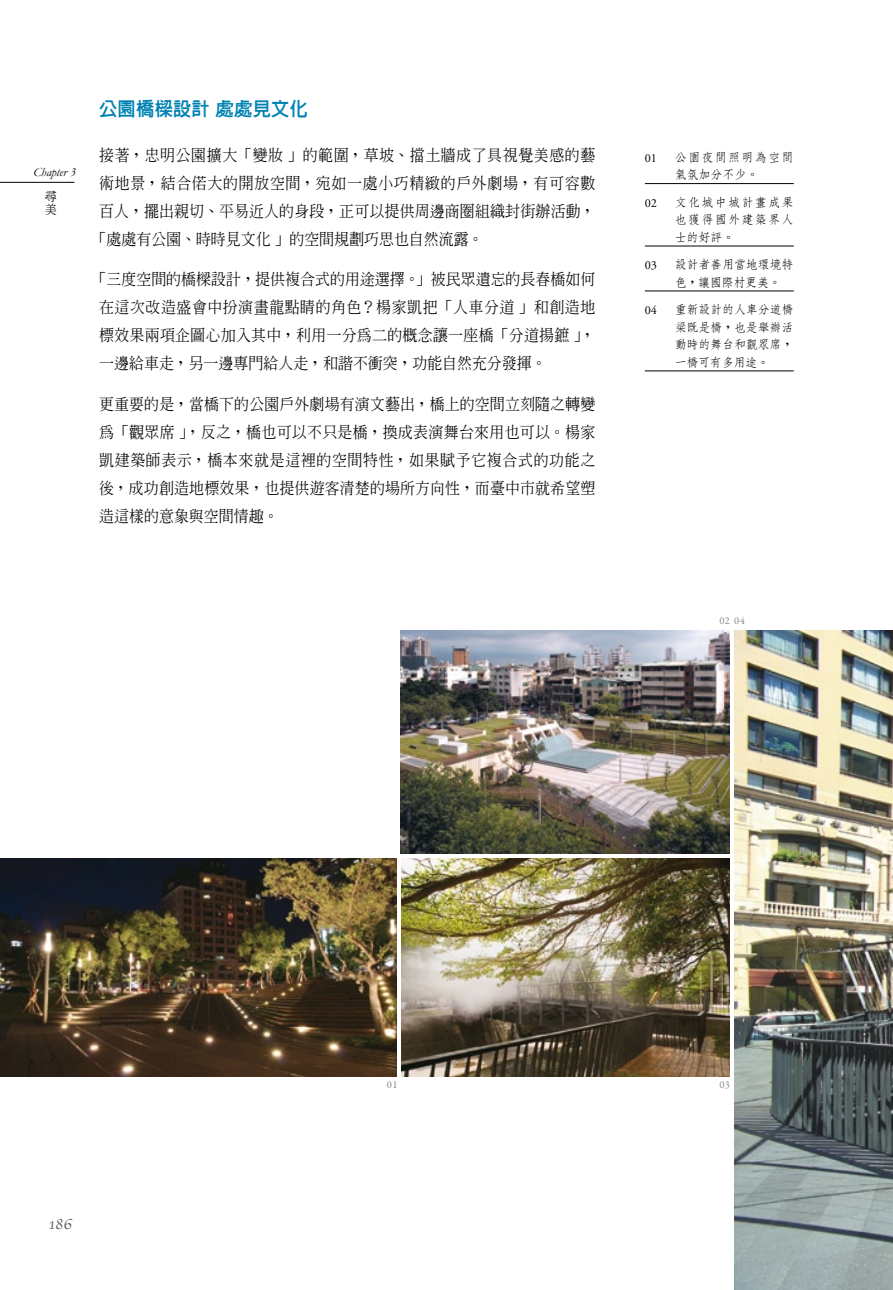
<style>
.page{position:relative;width:893px;height:1290px;background:#fff}
.page>*{position:absolute;margin:0;border:0;box-sizing:border-box;transform-origin:0 0}
.t1{font:19.25px "Lin Gothic Extra";letter-spacing:.015em;color:#0083b3;scale:.95 1}
.t2{font:500 15.75px/28px "Inn Ming";letter-spacing:.01em;color:#000;text-align:justify;scale:.95 1}
.t3{font:500 15.75px "Inn Ming";letter-spacing:.035em;color:#000;scale:.95 1}
.t4{font:500 15.75px "Inn Ming";letter-spacing:.045em;color:#000;scale:.95 1}
.t5{font:15.75px "Apple Chancery";color:#57585a}
.t6{font:italic 12.42px "Garamond";color:#000}
.t7{font:500 12.25px/17.5px "Nan Sung";letter-spacing:-.03em;color:#000;text-align:justify}
.t8{font:500 12.25px/17.5px "Nan Sung";letter-spacing:.09em;color:#000}
.t9{font:12.25px "Adobe Garamond Pro";letter-spacing:-.025em;color:#000}
.t10{font:500 12.25px/13px "Inn Ming";color:#000}
.t11{font:10.5px "Garamond Premr Pro";letter-spacing:.05em;color:#878889}
</style>
<div class="page">
<img style="left:734px;top:630px;width:159px;height:660px">
<hr style="left:0;top:182px;width:74px;height:1px;background:#000">
<img style="left:402px;top:859px;width:327px;height:217px">
<img style="left:401px;top:630px;width:328px;height:223px">
<img style="left:0;top:859px;width:397px;height:217px">
<hr style="left:645px;top:183px;width:149px;height:1px;background:#000">
<hr style="left:645px;top:246px;width:149px;height:1px;background:#000">
<hr style="left:645px;top:291px;width:149px;height:1px;background:#000">
<hr style="left:645px;top:371px;width:149px;height:1px;background:#000">
<p class="t6" style="left:33px;top:165px;width:44px">Chapter 3</p>
<p class="t10" style="left:45px;top:190px;width:13px">尋美</p>
<p class="t1" style="left:99px;top:99px;width:221px">公園橋樑設計處處見文化</p>
<p class="t3" style="left:99px;top:147px;width:524px">接著，忠明公園擴大「變妝」的範圍，草坡、擋土牆成了具視覺美感的藝</p>
<p class="t4" style="left:99px;top:175px;width:524px">術地景，結合偌大的開放空間，宛如一處小巧精緻的戶外劇場，有可容數</p>
<p class="t2" style="left:99px;top:197px;width:524px">百人，擺出親切、平易近人的身段，正可以提供周邊商圈組織封街辦活動，</p>
<p class="t2" style="left:92px;top:225px;width:414px">「處處有公園、時時見文化」的空間規劃巧思也自然流露。</p>
<p class="t2" style="left:99px;top:265px;width:524px;text-indent:-8px">「三度空間的橋樑設計，提供複合式的用途選擇。」被民眾遺忘的長春橋如何在這次改造盛會中扮演畫龍點睛的角色？楊家凱把「人車分道」和創造地標效果兩項企圖心加入其中，利用一分為二的概念讓一座橋「分道揚鏣」，一邊給車走，另一邊專門給人走，和諧不衝突，功能自然充分發揮。</p>
<p class="t2" style="left:99px;top:390px;width:524px">更重要的是，當橋下的公園戶外劇場有演文藝出，橋上的空間立刻隨之轉變為「觀眾席」，反之，橋也可以不只是橋，換成表演舞台來用也可以。楊家凱建築師表示，橋本來就是這裡的空間特性，如果賦予它複合式的功能之後，成功創造地標效果，也提供遊客清楚的場所方向性，而臺中市就希望塑造這樣的意象與空間情趣。</p>
<p class="t9" style="left:645px;top:151px;width:13px">01</p>
<p class="t8" style="left:675px;top:148px;width:121px">公園夜間照明為空間氣氛加分不少。</p>
<p class="t9" style="left:645px;top:196px;width:13px">02</p>
<p class="t7" style="left:675px;top:193px;width:121px">文化城中城計畫成果也獲得國外建築界人士的好評。</p>
<p class="t9" style="left:645px;top:258px;width:13px">03</p>
<p class="t7" style="left:675px;top:256px;width:121px">設計者善用當地環境特色，讓國際村更美。</p>
<p class="t9" style="left:645px;top:303px;width:13px">04</p>
<p class="t7" style="left:675px;top:301px;width:121px">重新設計的人車分道橋梁既是橋，也是舉辦活動時的舞台和觀眾席，一橋可有多用途。</p>
<p class="t11" style="left:719px;top:614px;width:27px">02 04</p>
<p class="t5" style="left:48px;top:1211px;width:25px">186</p>
<p class="t11" style="left:387px;top:1078px;width:12px">01</p>
<p class="t11" style="left:719px;top:1078px;width:12px">03</p>
</div>
